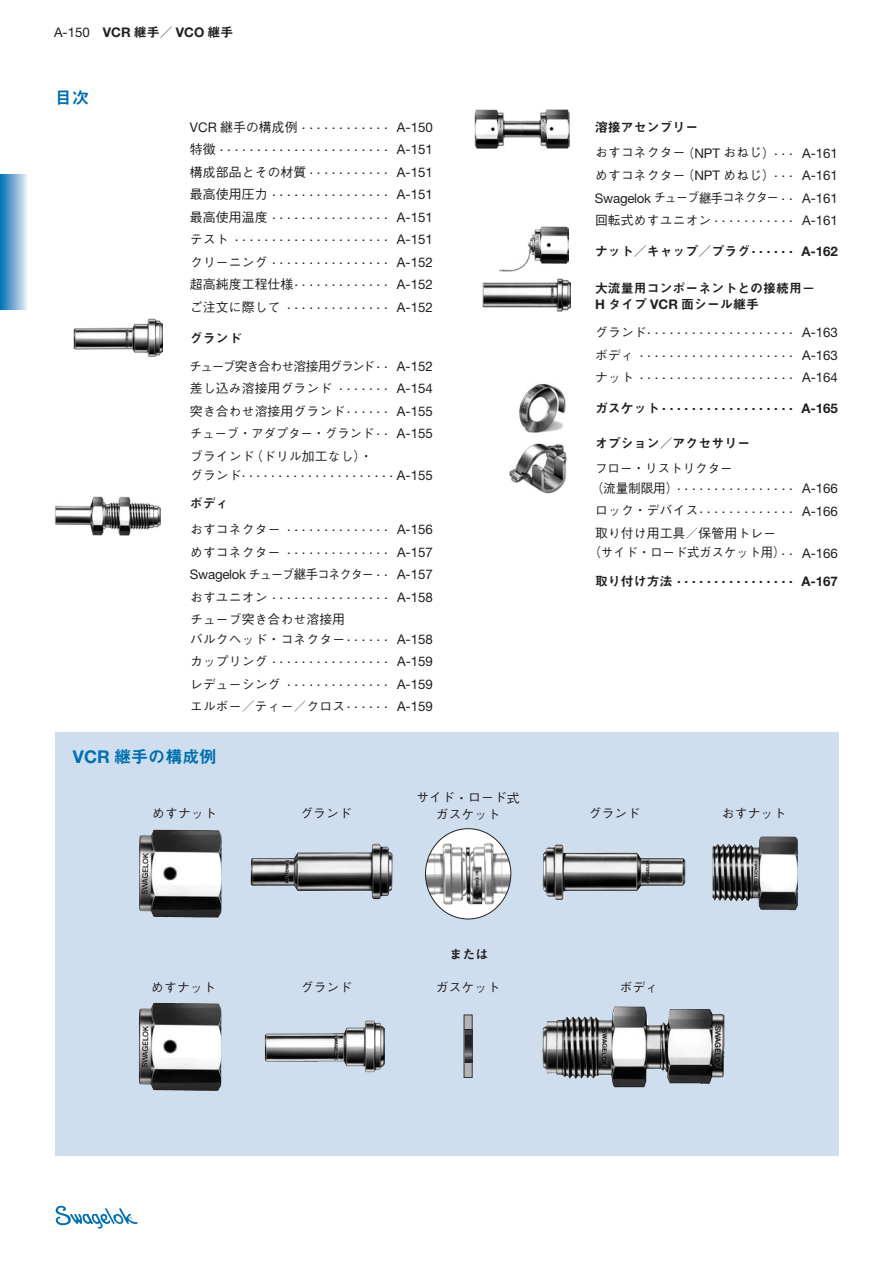
<style>
.page{position:relative;width:893px;height:1263px;background:#fff}
.page>*{position:absolute;margin:0;border:0;box-sizing:border-box;transform-origin:0 0}
.t1{font:17.1px "Midashi Go Pr 6 N MB31";color:#006faf}
.t2{font:13.35px/22.5px "Helvetica Neue LT Std";color:#231f20;text-align:justify}
.t3{font:700 13.35px "Helvetica Neue LT Std";color:#231f20}
.t4{font:12.9px/16.5px "Midashi Go Pr 6 N MB31";letter-spacing:.005em;color:#231f20}
.t5{font:500 12.9px "Gothic BBB Pr 6 N";letter-spacing:.005em;color:#231f20}
.t6{font:500 12.6px/19.5px "Gothic BBB Pr 6 N";letter-spacing:.025em;color:#231f20}
.t7{font:500 12.6px/22.5px "Gothic BBB Pr 6 N";letter-spacing:.025em;color:#231f20;scale:.95 1}
.t8{font:500 12.6px "Gothic BBB Pr 6 N";letter-spacing:-.125em;color:#231f20}
.s1{font-weight:400}
.s2{font-family:"Midashi Go Pr 6 N MB31";font-weight:400;font-size:12.9px}
.s3{font-size:12.9px}
.s4{font-family:"Helvetica Neue LT Std";font-weight:400;font-size:13.35px}
.s5{font-family:"Gothic BBB Pr 6 N";font-weight:500;font-size:12.6px}
.s6{font-family:"Gothic BBB Pr 6 N";font-weight:500;font-size:12.9px}
.s7{font-family:"Helvetica Neue LT Std";font-weight:700;font-size:17.55px}
.s8{font-family:"Helvetica Neue LT Std";font-weight:700;font-size:13.35px}
.s9{font-size:12.6px}
</style>
<div class="page">
<div style="left:0;top:174px;width:28px;height:135px;background:linear-gradient(to right,#006eb2,#edecf7)"></div>
<svg style="left:56px;top:1206px;width:82px;height:22px"></svg>
<img style="left:499px;top:227px;width:69px;height:45px">
<img style="left:74px;top:318px;width:88px;height:39px">
<img style="left:54px;top:497px;width:107px;height:39px">
<img style="left:474px;top:109px;width:96px;height:40px">
<img style="left:509px;top:443px;width:58px;height:51px">
<img style="left:519px;top:383px;width:47px;height:50px">
<img style="left:483px;top:278px;width:88px;height:33px">
<div style="left:55px;top:732px;width:783px;height:423px;background:#cfdeef"></div>
<img style="left:139px;top:829px;width:83px;height:89px">
<img style="left:265px;top:1020px;width:120px;height:52px">
<img style="left:542px;top:844px;width:143px;height:56px">
<img style="left:542px;top:1006px;width:182px;height:81px">
<div style="left:425px;top:829px;width:86px;height:90px;background:#fff;border-radius:50%"></div>
<img style="left:425px;top:841px;width:86px;height:65px">
<img style="left:712px;top:836px;width:86px;height:74px">
<svg style="left:466px;top:1035px;width:4px;height:14px"></svg>
<div style="left:464px;top:1015px;width:8px;height:14px;background:#b2b3b7"></div>
<div style="left:464px;top:1063px;width:8px;height:14px;background:#b2b3b7"></div>
<div style="left:464px;top:1030px;width:8px;height:5px;background:#464748"></div>
<div style="left:464px;top:1015px;width:8px;height:63px;border:1px solid #333233"></div>
<svg style="left:464px;top:1049px;width:9px;height:15px"></svg>
<img style="left:139px;top:1003px;width:83px;height:88px">
<img style="left:250px;top:844px;width:143px;height:55px">
<p class="t3" style="left:54px;top:24px;width:181px"><span class="s1">A-150</span> VCR <span class="s2">継手／</span> VCO <span class="s2">継手</span></p>
<p class="t1" style="left:55px;top:83px;width:36px">目次</p>
<p class="t2" style="left:190px;top:113px;width:245px">VCR<sub>継手</sub><sub>の</sub><sub>構成例</sub> ............ A-150<sub>特徴</sub> ....................... A-151<sub>構成部品</sub><sub>とその</sub><sub>材質</sub> . . . . . . . . . . . A-151<sub>最高使用圧力</sub> ................ A-151<sub>最高使用温度</sub> ................ A-151<sub>テスト</sub> ..................... A-151<sub>クリーニング</sub> ................ A-152<sub>超高純度工程仕様</sub> ............. A-152<sub>ご</sub><sub>注文</sub><sub>に</sub><sub>際</sub><sub>して</sub> .............. A-152</p>
<p class="t4" style="left:190px;top:329px;width:53px">グランド</p>
<p class="t8" style="left:189px;top:356px;width:245px">チューブ<span class="s3">突</span>き<span class="s3">合</span>わせ<span class="s3">溶接用</span>グランド <sup>.</sup> <sup>.</sup> <span class="s4">A-152</span></p>
<p class="t2" style="left:190px;top:374px;width:245px"><sub>差</sub><sub>し</sub><sub>込</sub><sub>み</sub><sub>溶接用</sub><sub>グランド</sub> . . . . . . . A-154<sub>突</sub><sub>き</sub><sub>合</sub><sub>わせ</sub><sub>溶接用</sub><sub>グランド</sub> . . . . . . A-155</p>
<p class="t7" style="left:190px;top:421px;width:257px">チューブ<span class="s3">・</span>アダプター<span class="s3">・</span>グランド <sup>.</sup> <sup>.</sup> <span class="s4">A-155</span>ブラインド<span class="s3">（</span>ドリル<span class="s3">加工</span>なし<span class="s3">）・</span></p>
<p class="t2" style="left:190px;top:461px;width:244px"><sub>グランド</sub> .....................A-155</p>
<p class="t4" style="left:190px;top:494px;width:40px">ボディ</p>
<p class="t2" style="left:190px;top:515px;width:244px"><sub>おすコネクター</sub> .............. A-156<sub>めすコネクター</sub> .............. A-157</p>
<p class="t2" style="left:190px;top:565px;width:245px;line-height:19.5px">Swagelok <span class="s5">チューブ</span><span class="s6">継手</span><span class="s5">コネクター</span> . . A-157<sub>おすユニオン</sub> ................ A-158</p>
<p class="t6" style="left:190px;top:609px;width:244px">チューブ<span class="s3">突</span>き<span class="s3">合</span>わせ<span class="s3">溶接用<br></span>バルクヘッド<span class="s3">・</span>コネクター <sup>.</sup> <sup>.</sup> <sup>.</sup> <sup>.</sup> <sup>.</sup> <sup>.</sup> <span class="s4">A-158</span></p>
<p class="t2" style="left:190px;top:647px;width:244px"><sub>カップリング</sub> ................ A-159<sub>レデューシング</sub> .............. A-159<sub>エルボー</sub><sub>／</sub><sub>ティー</sub><sub>／</sub><sub>クロス</sub> . . . . . . A-159</p>
<p class="t1" style="left:73px;top:742px;width:145px"><span class="s7">VCR</span> 継手の構成例</p>
<p class="t4" style="left:595px;top:118px;width:105px">溶接アセンブリー</p>
<p class="t2" style="left:595px;top:141px;width:245px"><span class="s5">おすコネクター</span><span class="s6">（</span>NPT <span class="s5">おねじ</span><span class="s6">）</span>. . . A-161<span class="s5">めすコネクター</span><span class="s6">（</span>NPT <span class="s5">めねじ</span><span class="s6">）</span>. . . A-161<br>Swagelok <span class="s5">チューブ</span><span class="s6">継手</span><span class="s5">コネクター</span> . . A-161</p>
<p class="t2" style="left:595px;top:206px;width:245px"><sub>回転式</sub><sub>めすユニオン</sub> . . . . . . . . . . . A-161</p>
<p class="t4" style="left:595px;top:242px;width:244px">ナット／キャップ／プラグ <sup>.</sup> <sup>.</sup> <sup>.</sup> <sup>.</sup> <sup>.</sup> <sup>.</sup> <span class="s8">A-162</span></p>
<p class="t4" style="left:595px;top:279px;width:221px">大流量用コンポーネントとの接続用－<br><span class="s8">H</span> タイプ <span class="s8">VCR</span> 面シール継手</p>
<p class="t2" style="left:595px;top:318px;width:244px"><sub>グランド</sub> .................... A-163<sub>ボディ</sub> ..................... A-163<sub>ナット</sub> ..................... A-164</p>
<p class="t3" style="left:595px;top:397px;width:245px"><sub>ガスケット</sub> .................. A-165</p>
<p class="t4" style="left:595px;top:434px;width:157px">オプション／アクセサリー</p>
<p class="t6" style="left:595px;top:458px;width:139px">フロー<span class="s3">・</span>リストリクター</p>
<p class="t2" style="left:591px;top:474px;width:249px;text-align:center"><sub>（流量制限用）</sub>................ A-166<sub>ロック</sub><sub>・</sub><sub>デバイス</sub> ............. A-166</p>
<p class="t5" style="left:595px;top:523px;width:182px">取<span class="s9">り</span>付<span class="s9">け</span>用工具／保管用<span class="s9">トレー</span></p>
<p class="t7" style="left:589px;top:540px;width:264px"><span class="s3">（</span>サイド<span class="s3">・</span>ロード<span class="s3">式</span>ガスケット<span class="s3">用）</span><sup>.</sup> <sup>.</sup> <span class="s4">A-166</span></p>
<p class="t3" style="left:595px;top:570px;width:245px"><sub>取り付け方法</sub> ................ A-167</p>
<p class="t6" style="left:152px;top:802px;width:66px">めすナット</p>
<p class="t6" style="left:416px;top:789px;width:105px;line-height:16.5px;text-align:center">サイド<span class="s3">・</span>ロード<span class="s3">式</span>ガスケット</p>
<p class="t6" style="left:300px;top:802px;width:53px">グランド</p>
<p class="t6" style="left:589px;top:802px;width:53px">グランド</p>
<p class="t4" style="left:450px;top:945px;width:40px">または</p>
<p class="t6" style="left:151px;top:977px;width:66px">めすナット</p>
<p class="t6" style="left:301px;top:977px;width:53px">グランド</p>
<p class="t6" style="left:436px;top:977px;width:66px">ガスケット</p>
<p class="t6" style="left:620px;top:977px;width:40px">ボディ</p>
<p class="t6" style="left:722px;top:802px;width:66px">おすナット</p>
</div>
